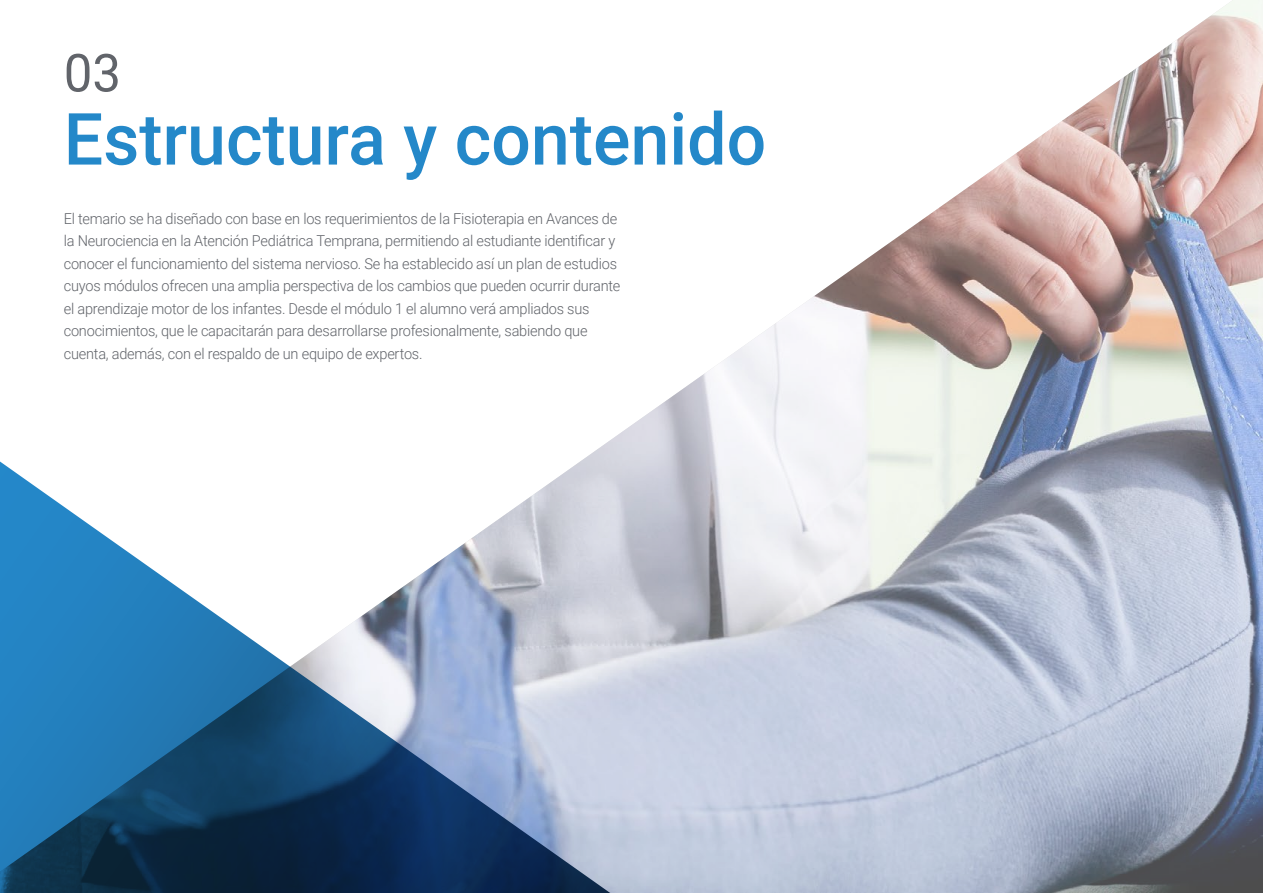
<style>
.page{position:relative;width:1263px;height:893px;background:#fff}
.page>*{position:absolute;margin:0;border:0;box-sizing:border-box;transform-origin:0 0}
.t1{font:500 72px "Roboto";color:#2488c9}
.t2{font:52.5px "Roboto";color:#61646a}
.t3{font:300 15px/22.5px "Roboto";letter-spacing:-.015em;color:#61646a}
</style>
<div class="page">
<img style="left:602px;top:0;width:661px;height:893px">
<svg style="left:0;top:446px;width:640px;height:447px"></svg>
<h2 class="t2" style="left:64px;top:36px;width:59px">03</h2>
<h1 class="t1" style="left:64px;top:89px;width:704px">Estructura y contenido</h1>
<p class="t3" style="left:64px;top:207px;width:558px">El temario se ha diseñado con base en los requerimientos de la Fisioterapia en Avances de la Neurociencia en la Atención Pediátrica Temprana, permitiendo al estudiante identificar y conocer el funcionamiento del sistema nervioso. Se ha establecido así un plan de estudios cuyos módulos ofrecen una amplia perspectiva de los cambios que pueden ocurrir durante el aprendizaje motor de los infantes. Desde el módulo 1 el alumno verá ampliados sus conocimientos, que le capacitarán para desarrollarse profesionalmente, sabiendo que cuenta, además, con el respaldo de un equipo de expertos.</p>
</div>
